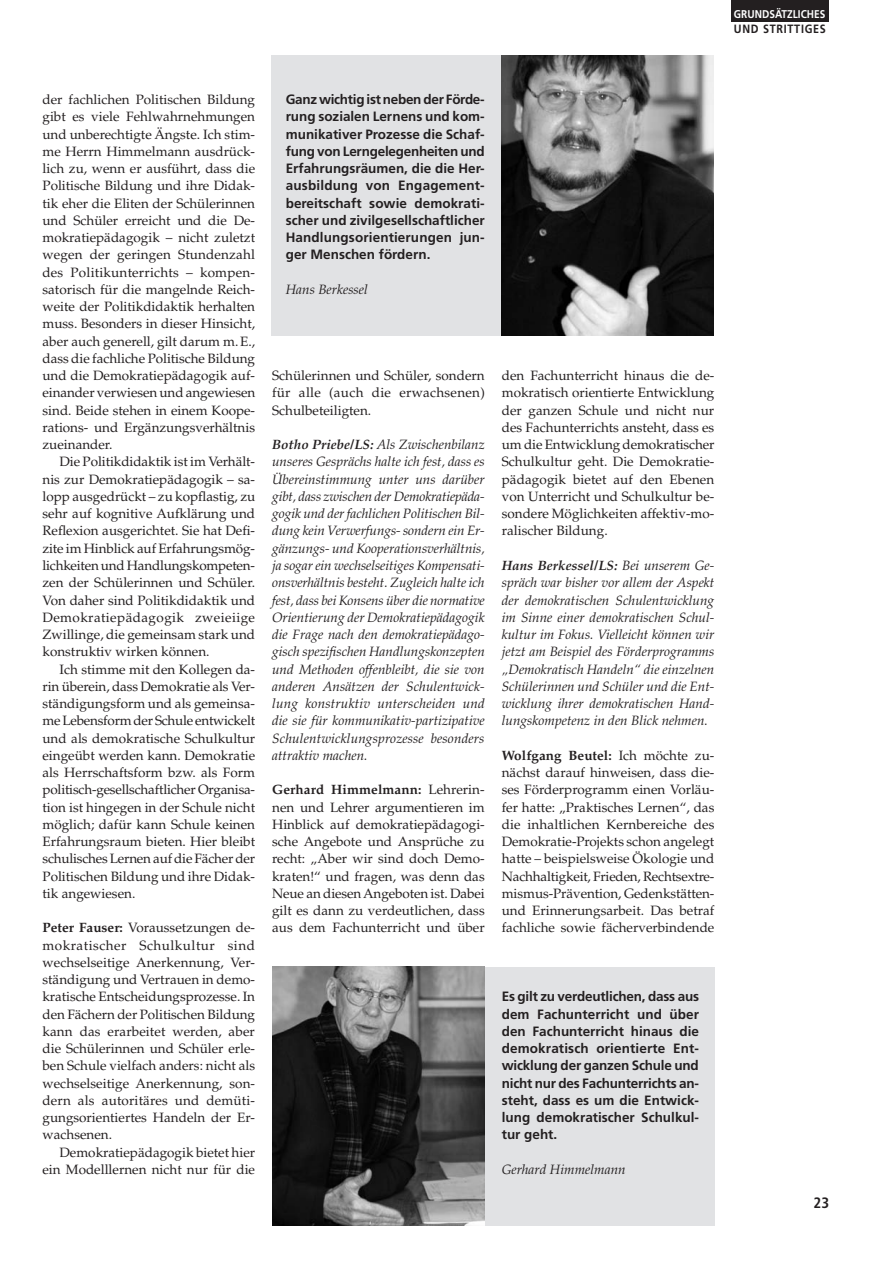
<style>
.page{position:relative;width:893px;height:1263px;background:#fff}
.page>*{position:absolute;margin:0;border:0;box-sizing:border-box;transform-origin:0 0}
.t1{font:700 condensed 15px "Frutiger LT Std";color:#231f20}
.t2{font:13.5px/17.2px "Palatino LT Std";color:#231f20;text-align:justify}
.t3{font:italic 13.5px/17.2px "Palatino LT Std";color:#231f20;text-align:justify}
.t4{font:700 13.5px/17.2px "Frutiger LT Std";color:#231f20;text-align:justify}
.t5{font:700 12px "Frutiger LT Std";letter-spacing:.065em;color:#231f20;scale:.9 1}
.t6{font:700 11.25px "Frutiger LT Std";color:#fff;scale:.9 1}
.s1{font-weight:700}
</style>
<div class="page">
<div style="left:731px;top:0;width:98px;height:21px;background:#231f20"></div>
<div style="left:271px;top:55px;width:443px;height:280px;background:#e1e2e4"></div>
<img style="left:502px;top:55px;width:212px;height:280px">
<div style="left:272px;top:967px;width:442px;height:258px;background:#e1e2e4"></div>
<img style="left:272px;top:967px;width:213px;height:258px">
<p class="t6" style="left:734px;top:7px;width:103px">GRUNDSÄTZLICHES</p>
<p class="t5" style="left:734px;top:21px;width:104px">UND STRITTIGES</p>
<p class="t2" style="left:43px;top:91px;width:214px">der fachlichen Politischen Bildung gibt es viele Fehlwahrnehmungen und unberechtigte Ängste. Ich stim&shy;me Herrn Himmelmann ausdrück&shy;lich zu, wenn er ausführt, dass die Politische Bildung und ihre Didak&shy;tik eher die Eliten der Schülerinnen und Schüler erreicht und die De&shy;mokratiepädagogik – nicht zuletzt wegen der geringen Stundenzahl des Politikunterrichts – kompen&shy;satorisch für die mangelnde Reich&shy;weite der Politikdidaktik herhalten muss. Besonders in dieser Hinsicht, aber auch generell, gilt darum m. E., dass die fachliche Politische Bildung und die Demokratiepädagogik auf&shy;einander verwiesen und angewiesen sind. Beide stehen in einem Koope&shy;rations- und Ergänzungsverhältnis zueinander.</p>
<p class="t2" style="left:43px;top:453px;width:214px;text-indent:17px">Die Politikdidaktik ist im Verhält&shy;nis zur Demokratiepädagogik – sa&shy;lopp ausgedrückt – zu kopflastig, zu sehr auf kognitive Aufklärung und Reflexion ausgerichtet. Sie hat Defi&shy;zite im Hinblick auf Erfahrungsmög&shy;lichkeiten und Handlungskompeten&shy;zen der Schülerinnen und Schüler.<br>Von daher sind Politikdidaktik und Demokratiepädagogik zweieiige Zwillinge, die gemeinsam stark und konstruktiv wirken können.</p>
<p class="t2" style="left:43px;top:660px;width:214px;text-indent:17px">Ich stimme mit den Kollegen da&shy;rin überein, dass Demokratie als Ver&shy;ständigungsform und als gemeinsa&shy;me Lebensform der Schule entwickelt und als demokratische Schulkultur eingeübt werden kann. Demokratie als Herrschaftsform bzw. als Form politisch-gesellschaftlicher Organisa&shy;tion ist hingegen in der Schule nicht möglich; dafür kann Schule keinen Erfahrungsraum bieten. Hier bleibt schulisches Lernen auf die Fächer der Politischen Bildung und ihre Didak&shy;tik angewiesen.</p>
<p class="t2" style="left:43px;top:919px;width:214px"><span class="s1">Peter Fauser:</span> Voraussetzungen de&shy;mokratischer Schulkultur sind wechselseitige Anerkennung, Ver&shy;ständigung und Vertrauen in demo&shy;kratische Entscheidungsprozesse. In den Fächern der Politischen Bildung kann das erarbeitet werden, aber die Schülerinnen und Schüler erle&shy;ben Schule vielfach anders: nicht als wechselseitige Anerkennung, son&shy;dern als autoritäres und demüti&shy;gungsorientiertes Handeln der Er&shy;wachsenen.</p>
<p class="t2" style="left:43px;top:1143px;width:214px;text-align:right">Demokratiepädagogik bietet hier ein Modelllernen nicht nur für die</p>
<p class="t4" style="left:286px;top:91px;width:201px">Ganz wichtig ist neben der Förde&shy;rung sozialen Lernens und kom&shy;munikativer Prozesse die Schaf&shy;fung von Lerngelegenheiten und Erfahrungsräumen, die die Her&shy;ausbildung von Engagement&shy;bereitschaft sowie demokrati&shy;scher und zivilgesellschaftlicher Handlungsorientierungen jun&shy;ger Menschen fördern.</p>
<p class="t3" style="left:286px;top:281px;width:84px">Hans Berkessel</p>
<p class="t2" style="left:272px;top:367px;width:214px">Schülerinnen und Schüler, sondern für alle (auch die erwachsenen)<br>Schulbeteiligten.</p>
<p class="t3" style="left:272px;top:436px;width:214px"><span class="s1">Botho Priebe/LS:</span> Als Zwischenbilanz unseres Gesprächs halte ich fest, dass es Übereinstimmung unter uns darüber gibt, dass zwischen der Demokratiepäda&shy;gogik und der fachlichen Politischen Bil&shy;dung kein Verwerfungs- sondern ein Er&shy;gänzungs- und Kooperationsverhältnis, ja sogar ein wechselseitiges Kompensati&shy;onsverhältnis besteht. Zugleich halte ich fest, dass bei Konsens über die normative Orientierung der Demokratiepädagogik die Frage nach den demokratiepädago&shy;gisch spezifischen Handlungskonzepten und Methoden offenbleibt, die sie von anderen Ansätzen der Schulentwick&shy;lung konstruktiv unterscheiden und die sie für kommunikativ-partizipative Schulentwicklungsprozesse besonders attraktiv machen.</p>
<p class="t2" style="left:272px;top:781px;width:214px"><span class="s1">Gerhard Himmelmann:</span> Lehrerin&shy;nen und Lehrer argumentieren im Hinblick auf demokratiepädagogi&shy;sche Angebote und Ansprüche zu recht: „Aber wir sind doch Demo&shy;kraten!“ und fragen, was denn das Neue an diesen Angeboten ist. Dabei gilt es dann zu verdeutlichen, dass aus dem Fachunterricht und über</p>
<p class="t2" style="left:502px;top:367px;width:214px">den Fachunterricht hinaus die de&shy;mokratisch orientierte Entwicklung der ganzen Schule und nicht nur des Fachunterrichts ansteht, dass es um die Entwicklung demokratischer Schulkultur geht. Die Demokratie&shy;pädagogik bietet auf den Ebenen von Unterricht und Schulkultur be&shy;sondere Möglichkeiten affektiv-mo&shy;ralischer Bildung.</p>
<p class="t3" style="left:502px;top:557px;width:214px"><span class="s1">Hans Berkessel/LS:</span> Bei unserem Ge&shy;spräch war bisher vor allem der Aspekt der demokratischen Schulentwicklung im Sinne einer demokratischen Schul&shy;kultur im Fokus. Vielleicht können wir jetzt am Beispiel des Förderprogramms „Demokratisch Handeln“ die einzelnen Schülerinnen und Schüler und die Ent&shy;wicklung ihrer demokratischen Hand&shy;lungskompetenz in den Blick nehmen.</p>
<p class="t2" style="left:502px;top:747px;width:214px"><span class="s1">Wolfgang Beutel:</span> Ich möchte zu&shy;nächst darauf hinweisen, dass die&shy;ses Förderprogramm einen Vorläu&shy;fer hatte: „Praktisches Lernen“, das die inhaltlichen Kernbereiche des Demokratie-Projekts schon angelegt hatte – beispielsweise Ökologie und Nachhaltigkeit, Frieden, Rechtsextre&shy;mismus-Prävention, Gedenkstätten&shy;und Erinnerungsarbeit. Das betraf fachliche sowie fächerverbindende</p>
<p class="t4" style="left:502px;top:988px;width:199px">Es gilt zu verdeutlichen, dass aus dem Fachunterricht und über den Fachunterricht hinaus die demokratisch orientierte Ent&shy;wicklung der ganzen Schule und nicht nur des Fachunterrichts an&shy;steht, dass es um die Entwick&shy;lung demokratischer Schulkul&shy;tur geht.</p>
<p class="t3" style="left:502px;top:1161px;width:125px">Gerhard Himmelmann</p>
<p class="t1" style="left:814px;top:1194px;width:17px">23</p>
</div>
